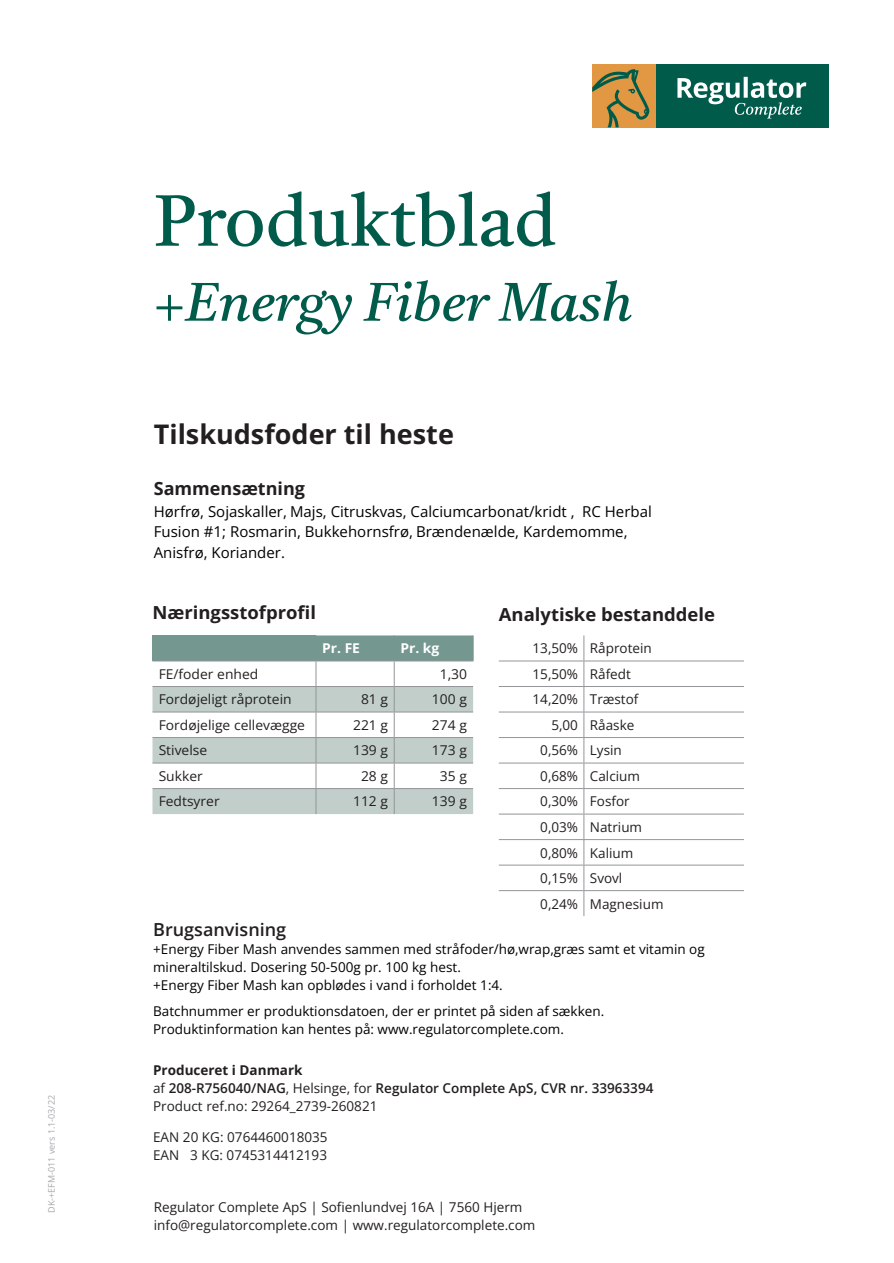
<style>
.page{position:relative;width:894px;height:1263px;background:#fff}
.page>*{position:absolute;margin:0;border:0;box-sizing:border-box;transform-origin:0 0}
.t1{font:72px "Castoro";color:#005b4b}
.t2{font:italic 54px "Castoro";color:#005b4b}
.t3{font:700 27px "Open Sans";color:#231f20}
.t4{font:700 18px "Open Sans";color:#231f20}
.t5{font:600 18px "Open Sans";color:#231f20}
.t6{font:15px/19.5px "Open Sans";color:#000}
.t7{font:13.5px/18px "Open Sans";color:#231f20}
.t8{font:13.5px/18px "Open Sans";color:#000}
.t9{font:600 13.5px/18px "Open Sans";color:#231f20}
.t10{font:700 13.5px "Open Sans";color:#fff}
.t11{font:9px "Open Sans";color:#a8a9ad}
.s1{font-weight:700}
.s2{font-weight:400}
</style>
<div class="page">
<svg style="left:152px;top:635px;width:321px;height:179px"></svg>
<hr style="left:316px;top:661px;width:78px;height:1px;background:#939598">
<hr style="left:394px;top:661px;width:79px;height:1px;background:#939598">
<hr style="left:498px;top:661px;width:85px;height:1px;background:#939598">
<hr style="left:583px;top:661px;width:160px;height:1px;background:#939598">
<hr style="left:498px;top:686px;width:85px;height:1px;background:#939598">
<hr style="left:583px;top:686px;width:160px;height:1px;background:#939598">
<hr style="left:498px;top:712px;width:85px;height:1px;background:#939598">
<hr style="left:583px;top:712px;width:160px;height:1px;background:#939598">
<hr style="left:498px;top:737px;width:85px;height:1px;background:#939598">
<hr style="left:583px;top:737px;width:160px;height:1px;background:#939598">
<hr style="left:498px;top:763px;width:85px;height:1px;background:#939598">
<hr style="left:583px;top:763px;width:160px;height:1px;background:#939598">
<hr style="left:498px;top:788px;width:85px;height:1px;background:#939598">
<hr style="left:583px;top:788px;width:160px;height:1px;background:#939598">
<hr style="left:498px;top:814px;width:85px;height:1px;background:#939598">
<hr style="left:583px;top:814px;width:160px;height:1px;background:#939598">
<hr style="left:498px;top:839px;width:85px;height:1px;background:#939598">
<hr style="left:583px;top:839px;width:160px;height:1px;background:#939598">
<hr style="left:498px;top:865px;width:85px;height:1px;background:#939598">
<hr style="left:583px;top:865px;width:160px;height:1px;background:#939598">
<hr style="left:498px;top:890px;width:85px;height:1px;background:#939598">
<hr style="left:583px;top:890px;width:160px;height:1px;background:#939598">
<svg style="left:583px;top:635px;width:1px;height:281px"></svg>
<div style="left:655px;top:64px;width:173px;height:63px;background:#005b4b"></div>
<svg style="left:677px;top:77px;width:129px;height:42px"></svg>
<div style="left:592px;top:64px;width:63px;height:63px;background:#e29843"></div>
<svg style="left:592px;top:69px;width:57px;height:58px"></svg>
<p class="t11" style="left:45px;top:1213px;width:120px;rotate:-90deg">DK-+EFM-011 vers 1.1-03/22</p>
<h1 class="t1" style="left:154px;top:191px;width:404px">Produktblad</h1>
<h2 class="t2" style="left:154px;top:280px;width:480px">+Energy Fiber Mash</h2>
<h3 class="t3" style="left:154px;top:415px;width:301px">Tilskudsfoder til heste</h3>
<h3 class="t4" style="left:154px;top:475px;width:153px">Sammensætning</h3>
<p class="t6" style="left:154px;top:502px;width:499px">Hørfrø, Sojaskaller, Majs, Citruskvas, Calciumcarbonat/kridt , RC Herbal<br>Fusion #1; Rosmarin, Bukkehornsfrø, Brændenælde, Kardemomme,</p>
<p class="t6" style="left:154px;top:542px;width:133px">Anisfrø, Koriander.</p>
<h3 class="t4" style="left:152px;top:600px;width:165px">Næringsstofprofil</h3>
<h3 class="t4" style="left:498px;top:602px;width:218px">Analytiske bestanddele</h3>
<p class="t10" style="left:322px;top:639px;width:39px">Pr. FE</p>
<p class="t10" style="left:400px;top:639px;width:40px">Pr. kg</p>
<p class="t7" style="left:159px;top:665px;width:101px">FE/foder enhed</p>
<p class="t7" style="left:439px;top:665px;width:29px">1,30</p>
<p class="t7" style="left:159px;top:690px;width:134px">Fordøjeligt råprotein</p>
<p class="t7" style="left:361px;top:690px;width:28px">81 g</p>
<p class="t7" style="left:432px;top:690px;width:36px">100 g</p>
<p class="t7" style="left:159px;top:716px;width:148px">Fordøjelige cellevægge</p>
<p class="t7" style="left:353px;top:716px;width:36px">221 g</p>
<p class="t7" style="left:432px;top:716px;width:36px">274 g</p>
<p class="t7" style="left:159px;top:741px;width:50px">Stivelse</p>
<p class="t7" style="left:353px;top:741px;width:36px">139 g</p>
<p class="t7" style="left:432px;top:741px;width:36px">173 g</p>
<p class="t7" style="left:159px;top:767px;width:46px">Sukker</p>
<p class="t7" style="left:361px;top:767px;width:28px">28 g</p>
<p class="t7" style="left:440px;top:767px;width:28px">35 g</p>
<p class="t7" style="left:159px;top:792px;width:62px">Fedtsyrer</p>
<p class="t7" style="left:353px;top:792px;width:36px">112 g</p>
<p class="t7" style="left:432px;top:792px;width:36px">139 g</p>
<p class="t7" style="left:532px;top:639px;width:121px">13,50% Råprotein</p>
<p class="t7" style="left:532px;top:665px;width:100px">15,50% Råfedt</p>
<p class="t7" style="left:532px;top:690px;width:107px">14,20% Træstof</p>
<p class="t7" style="left:551px;top:716px;width:84px">5,00 Råaske</p>
<p class="t7" style="left:540px;top:741px;width:83px">0,56% Lysin</p>
<p class="t7" style="left:540px;top:767px;width:101px">0,68% Calcium</p>
<p class="t7" style="left:540px;top:792px;width:91px">0,30% Fosfor</p>
<p class="t7" style="left:540px;top:818px;width:103px">0,03% Natrium</p>
<p class="t7" style="left:540px;top:843px;width:94px">0,80% Kalium</p>
<p class="t7" style="left:540px;top:869px;width:84px">0,15% Svovl</p>
<p class="t7" style="left:540px;top:894px;width:125px">0,24% Magnesium</p>
<h3 class="t5" style="left:153px;top:917px;width:134px">Brugsanvisning</h3>
<p class="t8" style="left:153px;top:940px;width:553px">+Energy Fiber Mash anvendes sammen med stråfoder/hø,wrap,græs samt et vitamin og mineraltilskud. Dosering 50-500g pr. 100 kg hest.<br>+Energy Fiber Mash kan opblødes i vand i forholdet 1:4.</p>
<p class="t8" style="left:153px;top:1001px;width:452px">Batchnummer er produktionsdatoen, der er printet på siden af sækken.<br>Produktinformation kan hentes på: www.regulatorcomplete.com.</p>
<p class="t9" style="left:153px;top:1060px;width:501px"><span class="s1">Produceret i Danmark<br></span><span class="s2">af</span> 208-R756040/NAG<span class="s2">, Helsinge, for</span> Regulator Complete ApS, CVR nr. 33963394<br><span class="s2">Product ref.no: 29264_2739-260821</span></p>
<p class="t7" style="left:153px;top:1128px;width:176px">EAN 20 KG: 0764460018035<br>EAN 3 KG: 0745314412193</p>
<p class="t7" style="left:154px;top:1197px;width:383px">Regulator Complete ApS | Sofienlundvej 16A | 7560 Hjerm info@regulatorcomplete.com | www.regulatorcomplete.com</p>
</div>
